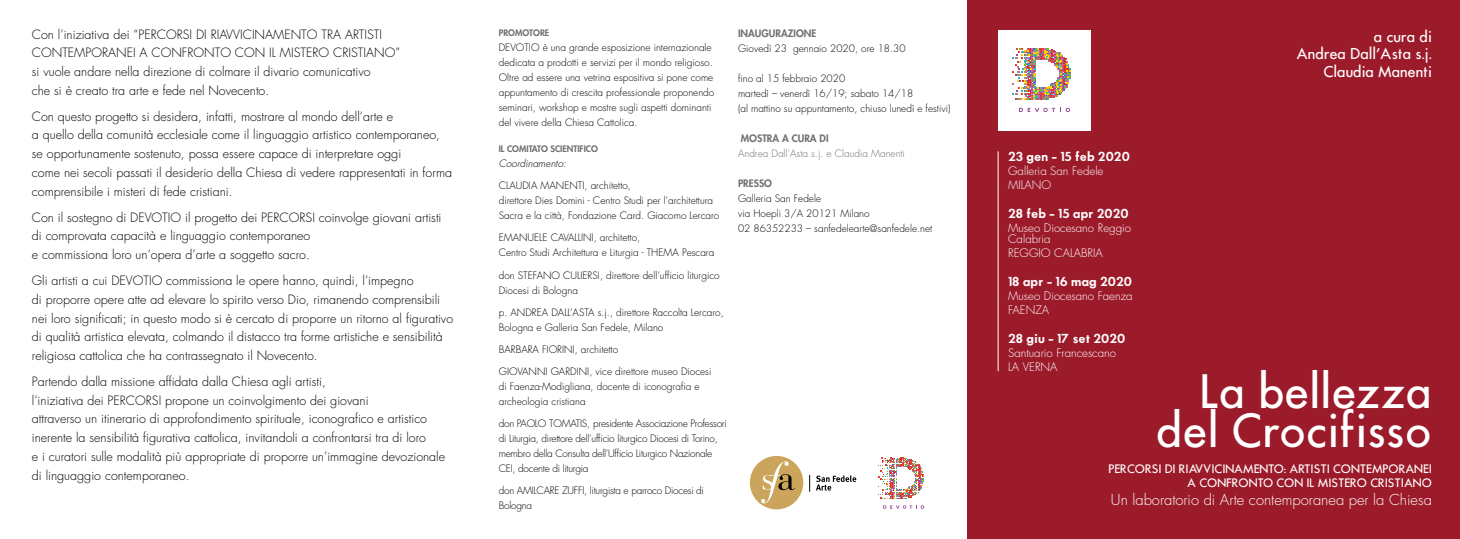
<style>
.page{position:relative;width:1460px;height:539px;background:#fff}
.page>*{position:absolute;margin:0;border:0;box-sizing:border-box;transform-origin:0 0}
.t1{font:500 45px/39.6px "Futura";color:#fff;text-align:right}
.t2{font:300 14.75px "Futura";color:#fff}
.t3{font:500 14.75px/17.5px "Futura";color:#fff;text-align:right}
.t4{font:300 12.5px/18.8px "Futura";color:#000}
.t5{font:300 11.5px/14.2px "Futura";color:#fff}
.t6{font:500 11.5px/14.2px "Futura";color:#fff;text-align:right}
.t7{font:600 11.5px "Futura";color:#fff}
.t8{font:300 10px/15px "Futura";color:#000}
.t9{font:300 10px/15px "Futura";letter-spacing:-.025em;color:#000}
.t10{font:300 10px "Futura";color:#706f6f}
.t11{font:800 10px "Futura";color:#706f6f}
.t12{font:italic 300 10px "Futura";color:#000}
.t13{font:800 8.75px "Futura";color:#706f6f}
</style>
<div class="page">
<div style="left:967px;top:0;width:493px;height:539px;background:#9c1b2b"></div>
<div style="left:998px;top:30px;width:93px;height:101px;background:#fff"></div>
<svg style="left:1012px;top:48px;width:58px;height:51px"></svg>
<svg style="left:1019px;top:108px;width:51px;height:4px"></svg>
<hr style="left:998px;top:151px;width:1px;height:220px;background:#fff">
<div style="left:750px;top:456px;width:53px;height:53px;background:#cba55b;border-radius:50%"></div>
<svg style="left:816px;top:475px;width:40px;height:15px"></svg>
<svg style="left:809px;top:475px;width:1px;height:16px"></svg>
<svg style="left:761px;top:461px;width:34px;height:42px"></svg>
<svg style="left:878px;top:457px;width:46px;height:41px"></svg>
<svg style="left:883px;top:505px;width:41px;height:3px"></svg>
<p class="t4" style="left:32px;top:25px;width:370px">Con l’iniziativa dei “PERCORSI DI RIAVVICINAMENTO TRA ARTISTI CONTEMPORANEI A CONFRONTO CON IL MISTERO CRISTIANO” si vuole andare nella direzione di colmare il divario comunicativo<br>che si è creato tra arte e fede nel Novecento.</p>
<p class="t4" style="left:32px;top:107px;width:422px">Con questo progetto si desidera, infatti, mostrare al mondo dell’arte e<br>a quello della comunità ecclesiale come il linguaggio artistico contemporaneo, se opportunamente sostenuto, possa essere capace di interpretare oggi<br>come nei secoli passati il desiderio della Chiesa di vedere rappresentati in forma comprensibile i misteri di fede cristiani.</p>
<p class="t4" style="left:32px;top:208px;width:411px">Con il sostegno di DEVOTIO il progetto dei PERCORSI coinvolge giovani artisti di comprovata capacità e linguaggio contemporaneo<br>e commissiona loro un’opera d’arte a soggetto sacro.</p>
<p class="t4" style="left:32px;top:271px;width:423px">Gli artisti a cui DEVOTIO commissiona le opere hanno, quindi, l’impegno<br>di proporre opere atte ad elevare lo spirito verso Dio, rimanendo comprensibili nei loro significati; in questo modo si è cercato di proporre un ritorno al figurativo di qualità artistica elevata, colmando il distacco tra forme artistiche e sensibilità religiosa cattolica che ha contrassegnato il Novecento.</p>
<p class="t4" style="left:32px;top:372px;width:415px">Partendo dalla missione affidata dalla Chiesa agli artisti,<br>l’iniziativa dei PERCORSI propone un coinvolgimento dei giovani<br>attraverso un itinerario di approfondimento spirituale, iconografico e artistico inerente la sensibilità figurativa cattolica, invitandoli a confrontarsi tra di loro<br>e i curatori sulle modalità più appropriate di proporre un’immagine devozionale di linguaggio contemporaneo.</p>
<p class="t13" style="left:499px;top:27px;width:52px">PROMOTORE</p>
<p class="t8" style="left:499px;top:40px;width:217px">DEVOTIO è una grande esposizione internazionale dedicata a prodotti e servizi per il mondo religioso.<br>Oltre ad essere una vetrina espositiva si pone come appuntamento di crescita professionale proponendo seminari, workshop e mostre sugli aspetti dominanti del vivere della Chiesa Cattolica.</p>
<p class="t13" style="left:499px;top:143px;width:101px">IL COMITATO SCIENTIFICO</p>
<p class="t12" style="left:499px;top:157px;width:69px">Coordinamento:</p>
<p class="t8" style="left:499px;top:178px;width:222px">CLAUDIA MANENTI, architetto,<br>direttore Dies Domini - Centro Studi per l’architettura<br>Sacra e la città, Fondazione Card. Giacomo Lercaro</p>
<p class="t8" style="left:499px;top:230px;width:217px">EMANUELE CAVALLINI, architetto,<br>Centro Studi Architettura e Liturgia - THEMA Pescara</p>
<p class="t8" style="left:499px;top:267px;width:222px">don STEFANO CULIERSI, direttore dell’ufficio liturgico<br>Diocesi di Bologna</p>
<p class="t8" style="left:499px;top:304px;width:227px">p. ANDREA DALL’ASTA s.j., direttore Raccolta Lercaro,<br>Bologna e Galleria San Fedele, Milano</p>
<p class="t8" style="left:499px;top:342px;width:121px">BARBARA FIORINI, architetto</p>
<p class="t8" style="left:499px;top:364px;width:214px">GIOVANNI GARDINI, vice direttore museo Diocesi di Faenza-Modigliana, docente di iconografia e archeologia cristiana</p>
<p class="t9" style="left:499px;top:416px;width:230px">don PAOLO TOMATIS, presidente Associazione Professori di Liturgia, direttore dell’ufficio liturgico Diocesi di Torino, membro della Consulta dell’Ufficio Liturgico Nazionale CEI, docente di liturgia</p>
<p class="t9" style="left:499px;top:483px;width:207px">don AMILCARE ZUFFI, liturgista e parroco Diocesi di<br>Bologna</p>
<p class="t11" style="left:738px;top:27px;width:80px">INAUGURAZIONE</p>
<p class="t8" style="left:738px;top:41px;width:169px">Giovedì 23 gennaio 2020, ore 18.30</p>
<p class="t8" style="left:738px;top:71px;width:214px">fino al 15 febbraio 2020<br>martedì – venerdì 16/19; sabato 14/18<br>(al mattino su appuntamento, chiuso lunedì e festivi)</p>
<p class="t11" style="left:741px;top:132px;width:89px">MOSTRA A CURA DI</p>
<p class="t10" style="left:738px;top:147px;width:168px">Andrea Dall’Asta s.j. e Claudia Manenti</p>
<p class="t11" style="left:738px;top:177px;width:36px">PRESSO</p>
<p class="t8" style="left:738px;top:191px;width:196px">Galleria San Fedele<br>via Hoepli 3/A 20121 Milano<br>02 86352233 – sanfedelearte@sanfedele.net</p>
<p class="t3" style="left:1296px;top:28px;width:137px">a cura di<br>Andrea Dall’Asta s.j.<br>Claudia Manenti</p>
<p class="t7" style="left:1008px;top:148px;width:123px">23 gen - 15 feb 2020</p>
<p class="t5" style="left:1008px;top:164px;width:97px">Galleria San Fedele<br>MILANO</p>
<p class="t7" style="left:1008px;top:205px;width:122px">28 feb - 15 apr 2020</p>
<p class="t5" style="left:1008px;top:222px;width:124px;line-height:11.5px">Museo Diocesano Reggio<br>Calabria</p>
<p class="t5" style="left:1008px;top:246px;width:96px">REGGIO CALABRIA</p>
<p class="t7" style="left:1008px;top:273px;width:125px">18 apr - 16 mag 2020</p>
<p class="t5" style="left:1008px;top:289px;width:126px">Museo Diocesano Faenza<br>FAENZA</p>
<p class="t7" style="left:1008px;top:330px;width:119px">28 giu - 17 set 2020</p>
<p class="t5" style="left:1008px;top:346px;width:109px">Santuario Francescano<br>LA VERNA</p>
<h1 class="t1" style="left:1156px;top:371px;width:277px">La bellezza del Crocifisso</h1>
<p class="t6" style="left:1109px;top:461px;width:325px">PERCORSI DI RIAVVICINAMENTO: ARTISTI CONTEMPORANEI<br>A CONFRONTO CON IL MISTERO CRISTIANO</p>
<p class="t2" style="left:1111px;top:490px;width:322px">Un laboratorio di Arte contemporanea per la Chiesa</p>
</div>
